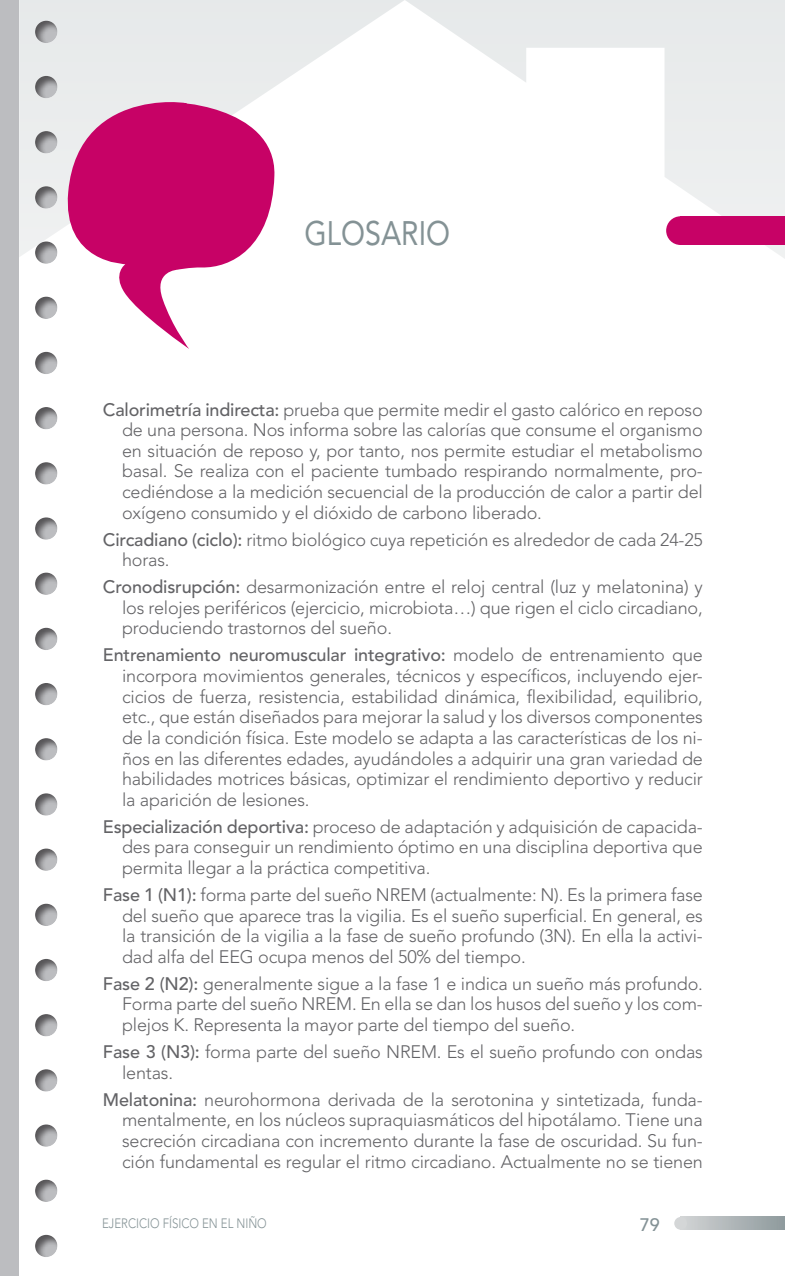
<style>
.page{position:relative;width:785px;height:1276px;background:#fff}
.page>*{position:absolute;margin:0;border:0;box-sizing:border-box;transform-origin:0 0}
.t1{font:33.75px "Avenir LT Std";color:#849295;scale:.85 1}
.TEXTO_GENERAL{font:300 18px/20.7px "Avenir LT Std";letter-spacing:-.01em;color:#636366;text-align:justify}
.t2{font:500 18px "Avenir LT Std";color:#849296}
.t3{font:300 13.5px "Avenir LT Std";color:#849295;scale:.85 1}
.s1{font-weight:500}
</style>
<div class="page">
<svg style="left:683px;top:1217px;width:101px;height:12px"></svg>
<div style="left:674px;top:1217px;width:13px;height:12px;background:#d4d6d7;border-radius:50%"></div>
<svg style="left:21px;top:0;width:763px;height:258px"></svg>
<svg style="left:62px;top:78px;width:215px;height:271px;fill:#c70266"></svg>
<div style="left:680px;top:216px;width:104px;height:29px;background:#c70266"></div>
<div style="left:666px;top:216px;width:28px;height:29px;background:#c70266;border-radius:50%"></div>
<div style="left:32px;top:19px;width:27px;height:27px;background:#231f20;opacity:.62"></div>
<div style="left:32px;top:74px;width:27px;height:27px;background:#231f20;opacity:.62"></div>
<div style="left:32px;top:129px;width:27px;height:27px;background:#231f20;opacity:.62"></div>
<div style="left:32px;top:184px;width:27px;height:27px;background:#231f20;opacity:.62"></div>
<div style="left:32px;top:239px;width:27px;height:27px;background:#231f20;opacity:.62"></div>
<div style="left:32px;top:294px;width:27px;height:27px;background:#231f20;opacity:.62"></div>
<div style="left:32px;top:350px;width:27px;height:27px;background:#231f20;opacity:.62"></div>
<div style="left:32px;top:405px;width:27px;height:27px;background:#231f20;opacity:.62"></div>
<div style="left:32px;top:460px;width:27px;height:27px;background:#231f20;opacity:.62"></div>
<div style="left:32px;top:515px;width:27px;height:27px;background:#231f20;opacity:.62"></div>
<div style="left:32px;top:570px;width:27px;height:27px;background:#231f20;opacity:.62"></div>
<div style="left:32px;top:625px;width:27px;height:27px;background:#231f20;opacity:.62"></div>
<div style="left:32px;top:681px;width:27px;height:27px;background:#231f20;opacity:.62"></div>
<div style="left:32px;top:736px;width:27px;height:27px;background:#231f20;opacity:.62"></div>
<div style="left:32px;top:791px;width:27px;height:27px;background:#231f20;opacity:.62"></div>
<div style="left:32px;top:846px;width:27px;height:27px;background:#231f20;opacity:.62"></div>
<div style="left:32px;top:901px;width:27px;height:27px;background:#231f20;opacity:.62"></div>
<div style="left:32px;top:956px;width:27px;height:27px;background:#231f20;opacity:.62"></div>
<div style="left:32px;top:1012px;width:27px;height:27px;background:#231f20;opacity:.62"></div>
<div style="left:32px;top:1067px;width:27px;height:27px;background:#231f20;opacity:.62"></div>
<div style="left:32px;top:1122px;width:27px;height:27px;background:#231f20;opacity:.62"></div>
<div style="left:32px;top:1177px;width:27px;height:27px;background:#231f20;opacity:.62"></div>
<div style="left:32px;top:1232px;width:27px;height:27px;background:#231f20;opacity:.62"></div>
<div style="left:0;top:0;width:21px;height:1276px;background:#bcbdc0"></div>
<p class="t1" style="left:304px;top:214px;width:173px">GLOSARIO</p>
<p class="TEXTO_GENERAL" style="left:122px;top:399px;width:582px;text-indent:-19px"><span class="s1">Calorimetría indirecta:</span> prueba que permite medir el gasto calórico en reposo de una persona. Nos informa sobre las calorías que consume el organismo en situación de reposo y, por tanto, nos permite estudiar el metabolismo basal. Se realiza con el paciente tumbado respirando normalmente, pro&shy;cediéndose a la medición secuencial de la producción de calor a partir del oxígeno consumido y el dióxido de carbono liberado.</p>
<p class="TEXTO_GENERAL" style="left:122px;top:529px;width:582px;text-indent:-19px"><span class="s1">Circadiano (ciclo):</span> ritmo biológico cuya repetición es alrededor de cada 24-25 horas.</p>
<p class="TEXTO_GENERAL" style="left:122px;top:577px;width:582px;text-indent:-19px"><span class="s1">Cronodisrupción:</span> desarmonización entre el reloj central (luz y melatonina) y los relojes periféricos (ejercicio, microbiota…) que rigen el ciclo circadiano, produciendo trastornos del sueño.</p>
<p class="TEXTO_GENERAL" style="left:122px;top:645px;width:582px;text-indent:-19px"><span class="s1">Entrenamiento neuromuscular integrativo:</span> modelo de entrenamiento que incorpora movimientos generales, técnicos y específicos, incluyendo ejer&shy;cicios de fuerza, resistencia, estabilidad dinámica, flexibilidad, equilibrio, etc., que están diseñados para mejorar la salud y los diversos componentes de la condición física. Este modelo se adapta a las características de los ni&shy;ños en las diferentes edades, ayudándoles a adquirir una gran variedad de habilidades motrices básicas, optimizar el rendimiento deportivo y reducir la aparición de lesiones.</p>
<p class="TEXTO_GENERAL" style="left:122px;top:816px;width:582px;text-indent:-19px"><span class="s1">Especialización deportiva:</span> proceso de adaptación y adquisición de capacida&shy;des para conseguir un rendimiento óptimo en una disciplina deportiva que permita llegar a la práctica competitiva.</p>
<p class="TEXTO_GENERAL" style="left:122px;top:884px;width:582px;text-indent:-19px"><span class="s1">Fase 1 (N1):</span> forma parte del sueño NREM (actualmente: N). Es la primera fase del sueño que aparece tras la vigilia. Es el sueño superficial. En general, es la transición de la vigilia a la fase de sueño profundo (3N). En ella la activi&shy;dad alfa del EEG ocupa menos del 50% del tiempo.</p>
<p class="TEXTO_GENERAL" style="left:122px;top:973px;width:582px;text-indent:-19px"><span class="s1">Fase 2 (N2):</span> generalmente sigue a la fase 1 e indica un sueño más profundo.<br>Forma parte del sueño NREM. En ella se dan los husos del sueño y los com&shy;plejos K. Representa la mayor parte del tiempo del sueño.</p>
<p class="TEXTO_GENERAL" style="left:122px;top:1041px;width:582px;text-indent:-19px"><span class="s1">Fase 3 (N3):</span> forma parte del sueño NREM. Es el sueño profundo con ondas lentas.</p>
<p class="TEXTO_GENERAL" style="left:122px;top:1089px;width:582px;text-indent:-19px"><span class="s1">Melatonina:</span> neurohormona derivada de la serotonina y sintetizada, funda&shy;mentalmente, en los núcleos supraquiasmáticos del hipotálamo. Tiene una secreción circadiana con incremento durante la fase de oscuridad. Su fun&shy;ción fundamental es regular el ritmo circadiano. Actualmente no se tienen</p>
<p class="t3" style="left:102px;top:1215px;width:195px">EJERCICIO FÍSICO EN EL NIÑO</p>
<p class="t2" style="left:639px;top:1214px;width:22px">79</p>
</div>
